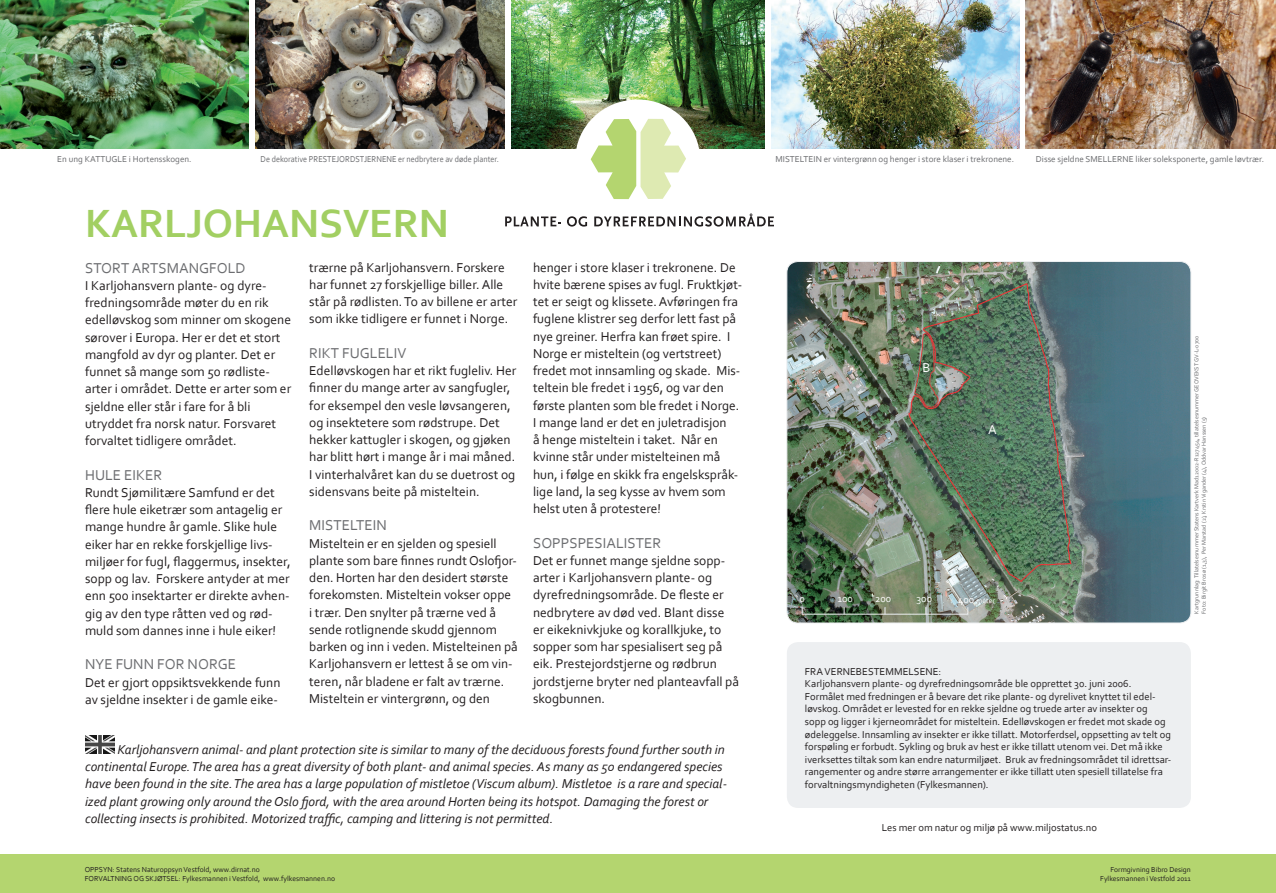
<style>
.page{position:relative;width:1276px;height:893px;background:#fff}
.page>*{position:absolute;margin:0;border:0;box-sizing:border-box;transform-origin:0 0}
.t1{font:700 41.25px "Corbel";color:#a2cf62}
.t2{font:15px "Corbel";color:#6c6d70}
.t3{font:13.5px/17.2px "Corbel";color:#231f20}
.t4{font:italic 13.5px/17.2px "Corbel";color:#231f20}
.t5{font:13.5px "Corbel";color:#fff}
.t6{font:10.5px/12.6px "Corbel";color:#231f20}
.t7{font:10.5px "Corbel";color:#fff}
.t8{font:9px "Corbel";color:#6c6d70}
.t9{font:9px "Corbel";color:#6c6d70;scale:.9 1}
.t10{font:7.57px/9.1px "Corbel";color:#231f20}
.t11{font:7.5px "Corbel";color:#231f20}
.t12{font:7.5px "Corbel";color:#fff}
.t13{font:6px/7.2px "Corbel";color:#6c6d70}
</style>
<div class="page">
<img style="left:511px;top:0;width:253px;height:149px">
<img style="left:0;top:0;width:249px;height:149px">
<img style="left:771px;top:0;width:248px;height:149px">
<img style="left:256px;top:0;width:248px;height:149px">
<img style="left:1025px;top:0;width:251px;height:149px">
<div style="left:575px;top:99px;width:125px;height:121px;background:#fff;border-radius:50%"></div>
<div style="left:787px;top:642px;width:404px;height:166px;background:#edeff1;border-radius:11px"></div>
<div style="left:0;top:855px;width:1276px;height:38px;background:#b4d56f"></div>
<img style="left:85px;top:736px;width:30px;height:18px">
<img style="left:788px;top:262px;width:403px;height:361px">
<div style="left:786px;top:261px;width:405px;height:362px;border:1px solid #edeff1;border-radius:11px"></div>
<svg style="left:801px;top:607px;width:167px;height:8px"></svg>
<svg style="left:505px;top:216px;width:56px;height:10px"></svg>
<svg style="left:567px;top:216px;width:20px;height:11px"></svg>
<svg style="left:594px;top:213px;width:180px;height:14px"></svg>
<svg style="left:591px;top:119px;width:95px;height:80px"></svg>
<p class="t8" style="left:57px;top:154px;width:136px">En ung KATTUGLE i Hortensskogen.</p>
<p class="t9" style="left:261px;top:153px;width:266px">De dekorative PRESTEJORDSTJERNENE er nedbrytere av døde planter.</p>
<p class="t8" style="left:775px;top:154px;width:240px">MISTELTEIN er vintergrønn og henger i store klaser i trekronene.</p>
<p class="t8" style="left:1036px;top:154px;width:230px">Disse sjeldne SMELLERNE liker soleksponerte, gamle løvtrær.</p>
<p class="t1" style="left:85px;top:198px;width:365px">KARLJOHANSVERN</p>
<p class="t2" style="left:85px;top:258px;width:162px">STORT ARTSMANGFOLD</p>
<p class="t3" style="left:85px;top:276px;width:208px">I Karljohansvern plante- og dyre&shy;fredningsområde møter du en rik edelløvskog som minner om skogene sørover i Europa. Her er det et stort mangfold av dyr og planter. Det er funnet så mange som 50 rødliste&shy;arter i området. Dette er arter som er sjeldne eller står i fare for å bli</p>
<p class="t3" style="left:85px;top:414px;width:193px">utryddet fra norsk natur. Forsvaret forvaltet tidligere området.</p>
<p class="t2" style="left:85px;top:465px;width:79px">HULE EIKER</p>
<p class="t3" style="left:85px;top:483px;width:207px">Rundt Sjømilitære Samfund er det flere hule eiketrær som antagelig er mange hundre år gamle. Slike hule eiker har en rekke forskjellige livs&shy;miljøer for fugl, flaggermus, insekter, sopp og lav. Forskere antyder at mer enn 500 insektarter er direkte avhen&shy;gig av den type råtten ved og rød&shy;muld som dannes inne i hule eiker!</p>
<p class="t2" style="left:85px;top:655px;width:153px">NYE FUNN FOR NORGE</p>
<p class="t3" style="left:85px;top:673px;width:197px">Det er gjort oppsiktsvekkende funn av sjeldne insekter i de gamle eike-</p>
<p class="t3" style="left:309px;top:258px;width:209px">trærne på Karljohansvern. Forskere har funnet 27 forskjellige biller. Alle står på rødlisten. To av billene er arter som ikke tidligere er funnet i Norge.</p>
<p class="t2" style="left:309px;top:344px;width:99px">RIKT FUGLELIV</p>
<p class="t3" style="left:309px;top:362px;width:209px">Edelløvskogen har et rikt fugleliv. Her finner du mange arter av sangfugler, for eksempel den vesle løvsangeren, og insektetere som rødstrupe. Det hekker kattugler i skogen, og gjøken har blitt hørt i mange år i mai måned.<br>I vinterhalvåret kan du se duetrost og sidensvans beite på misteltein.</p>
<p class="t2" style="left:309px;top:516px;width:79px">MISTELTEIN</p>
<p class="t3" style="left:309px;top:534px;width:210px">Misteltein er en sjelden og spesiell plante som bare finnes rundt Oslofjor&shy;den. Horten har den desidert største forekomsten. Misteltein vokser oppe<br>i trær. Den snylter på trærne ved å sende rotlignende skudd gjennom barken og inn i veden. Mistelteinen på Karljohansvern er lettest å se om vin&shy;teren, når bladene er falt av trærne.<br>Misteltein er vintergrønn, og den</p>
<p class="t3" style="left:533px;top:258px;width:211px">henger i store klaser i trekronene. De hvite bærene spises av fugl. Fruktkjøt&shy;tet er seigt og klissete. Avføringen fra fuglene klistrer seg derfor lett fast på nye greiner. Herfra kan frøet spire. I Norge er misteltein (og vertstreet) fredet mot innsamling og skade. Mis&shy;teltein ble fredet i 1956, og var den første planten som ble fredet i Norge.<br>I mange land er det en juletradisjon<br>å henge misteltein i taket. Når en kvinne står under mistelteinen må hun, i følge en skikk fra engelskspråk&shy;lige land, la seg kysse av hvem som helst uten å protestere!</p>
<p class="t2" style="left:533px;top:533px;width:130px">SOPPSPESIALISTER</p>
<p class="t3" style="left:533px;top:551px;width:207px">Det er funnet mange sjeldne sopp&shy;arter i Karljohansvern plante- og dyrefredningsområde. De fleste er nedbrytere av død ved. Blant disse<br>er eikeknivkjuke og korallkjuke, to sopper som har spesialisert seg på eik. Prestejordstjerne og rødbrun jordstjerne bryter ned planteavfall på skogbunnen.</p>
<p class="t4" style="left:85px;top:740px;width:643px;text-indent:32px">Karljohansvern animal- and plant protection site is similar to many of the deciduous forests found further south in continental Europe. The area has a great diversity of both plant- and animal species. As many as 50 endangered species have been found in the site. The area has a large population of mistletoe (Viscum album). Mistletoe is a rare and special&shy;ized plant growing only around the Oslo fjord, with the area around Horten being its hotspot. Damaging the forest or</p>
<p class="t4" style="left:85px;top:809px;width:470px">collecting insects is prohibited. Motorized traffic, camping and littering is not permitted.</p>
<p class="t10" style="left:85px;top:865px;width:252px">OPPSYN: Statens Naturoppsyn Vestfold, www.dirnat.no<br>FORVALTNING OG SKJØTSEL: Fylkesmannen i Vestfold, www.fylkesmannen.no</p>
<p class="t5" style="left:922px;top:359px;width:10px">B</p>
<p class="t5" style="left:988px;top:421px;width:10px">A</p>
<p class="t7" style="left:799px;top:592px;width:7px">0</p>
<p class="t7" style="left:837px;top:592px;width:17px">100</p>
<p class="t7" style="left:875px;top:592px;width:17px">200</p>
<p class="t7" style="left:916px;top:592px;width:17px">300</p>
<p class="t7" style="left:958px;top:593px;width:18px">400</p>
<p class="t12" style="left:976px;top:595px;width:20px">meter</p>
<p class="t6" style="left:805px;top:664px;width:368px">FRA VERNEBESTEMMELSENE:<br>Karljohansvern plante- og dyrefredningsområde ble opprettet 30. juni 2006.<br>Formålet med fredningen er å bevare det rike plante- og dyrelivet knyttet til edel&shy;løvskog. Området er levested for en rekke sjeldne og truede arter av insekter og sopp og ligger i kjerneområdet for misteltein. Edelløvskogen er fredet mot skade og ødeleggelse. Innsamling av insekter er ikke tillatt. Motorferdsel, oppsetting av telt og forspøling er forbudt. Sykling og bruk av hest er ikke tillatt utenom vei. Det må ikke iverksettes tiltak som kan endre naturmiljøet. Bruk av fredningsområdet til idrettsar&shy;rangementer og andre større arrangementer er ikke tillatt uten spesiell tillatelse fra forvaltningsmyndigheten (Fylkesmannen).</p>
<p class="t6" style="left:882px;top:821px;width:217px">Les mer om natur og miljø på www.miljostatus.no</p>
<p class="t13" style="left:1192px;top:614px;width:279px;rotate:-90deg">Kartgrunnlag: Tillatelsesnummer Statens Kartverk Mad12002-R127454, tillatelsesnummer GEOVEKST GV-L-0700<br>Foto: Birgit Brosø (1,3), Per Marstad (2), Krstin Vigander (4), Oddvar Hanssen (5)</p>
<p class="t11" style="left:1110px;top:865px;width:79px">Formgivning Bibro Design</p>
<p class="t11" style="left:1100px;top:874px;width:92px">Fylkesmannen i Vestfold 2011</p>
</div>
